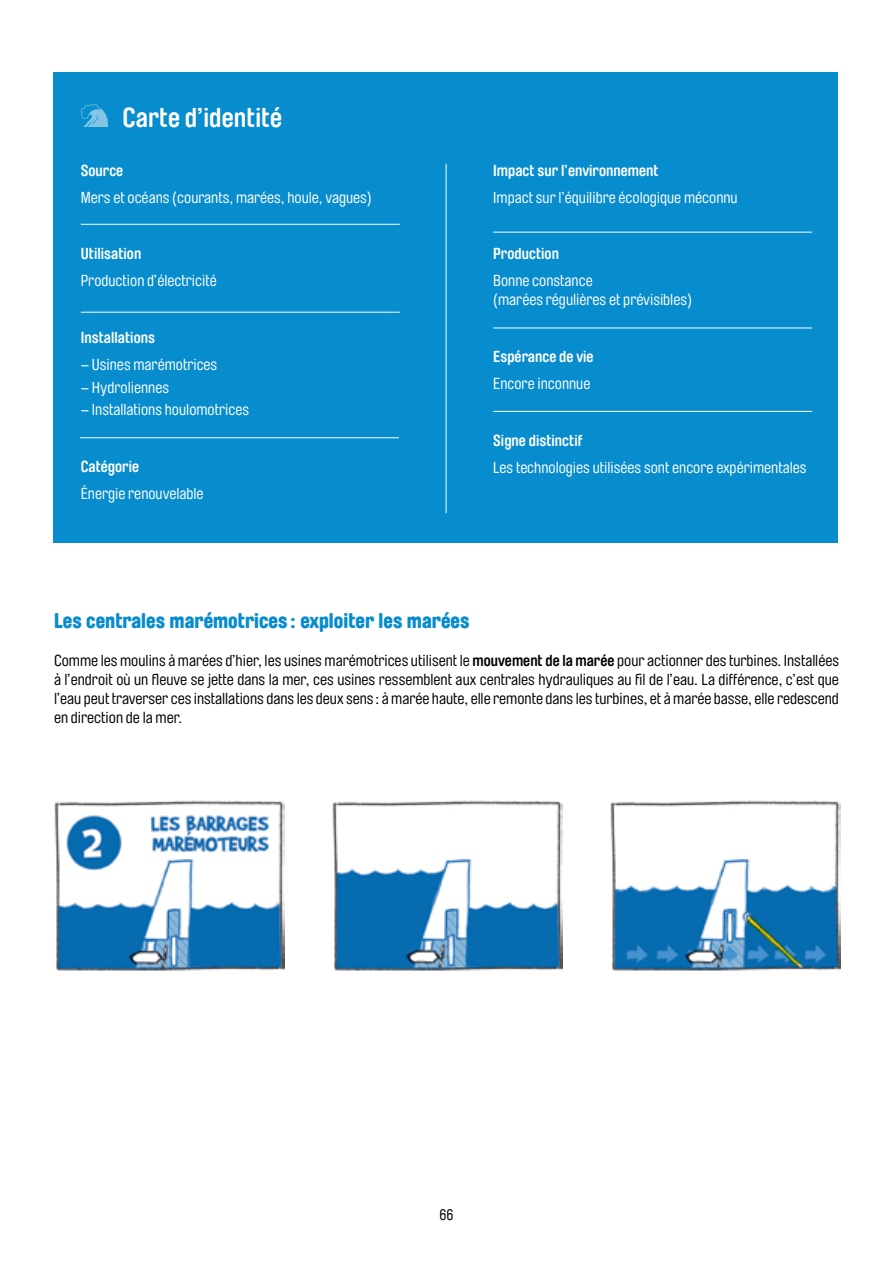
<style>
.page{position:relative;width:893px;height:1263px;background:#fff}
.page>*{position:absolute;margin:0;border:0;box-sizing:border-box;transform-origin:0 0}
.t1{font:700 27px "Brauer Neue";color:#fff}
.t2{font:900 21px "Brauer Neue";color:#078ccd}
.t3{font:15.75px/18.9px "Brauer Neue";color:#000;text-align:justify}
.t4{font:15.75px/27px "Brauer Neue";color:#fff}
.t5{font:700 15.75px/27px "Brauer Neue";color:#fff}
.t6{font:15px "Brauer Neue";color:#000}
.s1{font-weight:700}
.s2{font-weight:400}
</style>
<div class="page">
<div style="left:53px;top:72px;width:785px;height:471px;background:#078ccd"></div>
<hr style="left:81px;top:224px;width:319px;height:1px;background:#fff">
<hr style="left:493px;top:232px;width:319px;height:1px;background:#fff">
<hr style="left:493px;top:328px;width:319px;height:1px;background:#fff">
<hr style="left:493px;top:411px;width:319px;height:1px;background:#fff">
<hr style="left:81px;top:312px;width:319px;height:1px;background:#fff">
<hr style="left:80px;top:437px;width:319px;height:1px;background:#fff">
<hr style="left:446px;top:164px;width:1px;height:349px;background:#fff">
<svg style="left:81px;top:104px;width:28px;height:23px"></svg>
<img style="left:54px;top:800px;width:230px;height:171px">
<img style="left:332px;top:800px;width:230px;height:171px">
<img style="left:610px;top:800px;width:230px;height:171px">
<p class="t1" style="left:122px;top:102px;width:161px">Carte d’identité</p>
<p class="t4" style="left:81px;top:157px;width:293px"><span class="s1">Source<br></span>Mers et océans (courants, marées, houle, vagues)</p>
<p class="t4" style="left:81px;top:241px;width:137px"><span class="s1">Utilisation<br></span>Production d’électricité</p>
<p class="t5" style="left:81px;top:324px;width:76px">Installations</p>
<p class="t4" style="left:81px;top:351px;width:138px">– Usines marémotrices</p>
<p class="t4" style="left:81px;top:374px;width:90px">– Hydroliennes</p>
<p class="t4" style="left:81px;top:396px;width:170px">– Installations houlomotrices</p>
<p class="t4" style="left:81px;top:453px;width:124px"><span class="s1">Catégorie<br></span>Énergie renouvelable</p>
<p class="t4" style="left:493px;top:157px;width:246px"><span class="s1">Impact sur l’environnement<br></span>Impact sur l’équilibre écologique méconnu</p>
<p class="t4" style="left:493px;top:241px;width:101px"><span class="s1">Production<br></span>Bonne constance</p>
<p class="t4" style="left:493px;top:287px;width:200px">(marées régulières et prévisibles)</p>
<p class="t5" style="left:493px;top:343px;width:102px">Espérance de vie<br><span class="s2">Encore inconnue</span></p>
<p class="t4" style="left:493px;top:427px;width:315px"><span class="s1">Signe distinctif<br></span>Les technologies utilisées sont encore expérimentales</p>
<p class="t2" style="left:54px;top:608px;width:417px">Les centrales marémotrices : exploiter les marées</p>
<p class="t3" style="left:54px;top:651px;width:786px">Comme les moulins à marées d’hier, les usines marémotrices utilisent le <span class="s1">mouvement de la marée</span> pour actionner des turbines. Installées à l’endroit où un fleuve se jette dans la mer, ces usines ressemblent aux centrales hydrauliques au fil de l’eau. La différence, c’est que l’eau peut traverser ces installations dans les deux sens : à marée haute, elle remonte dans les turbines, et à marée basse, elle redescend en direction de la mer.</p>
<p class="t6" style="left:439px;top:1207px;width:16px">66</p>
</div>
